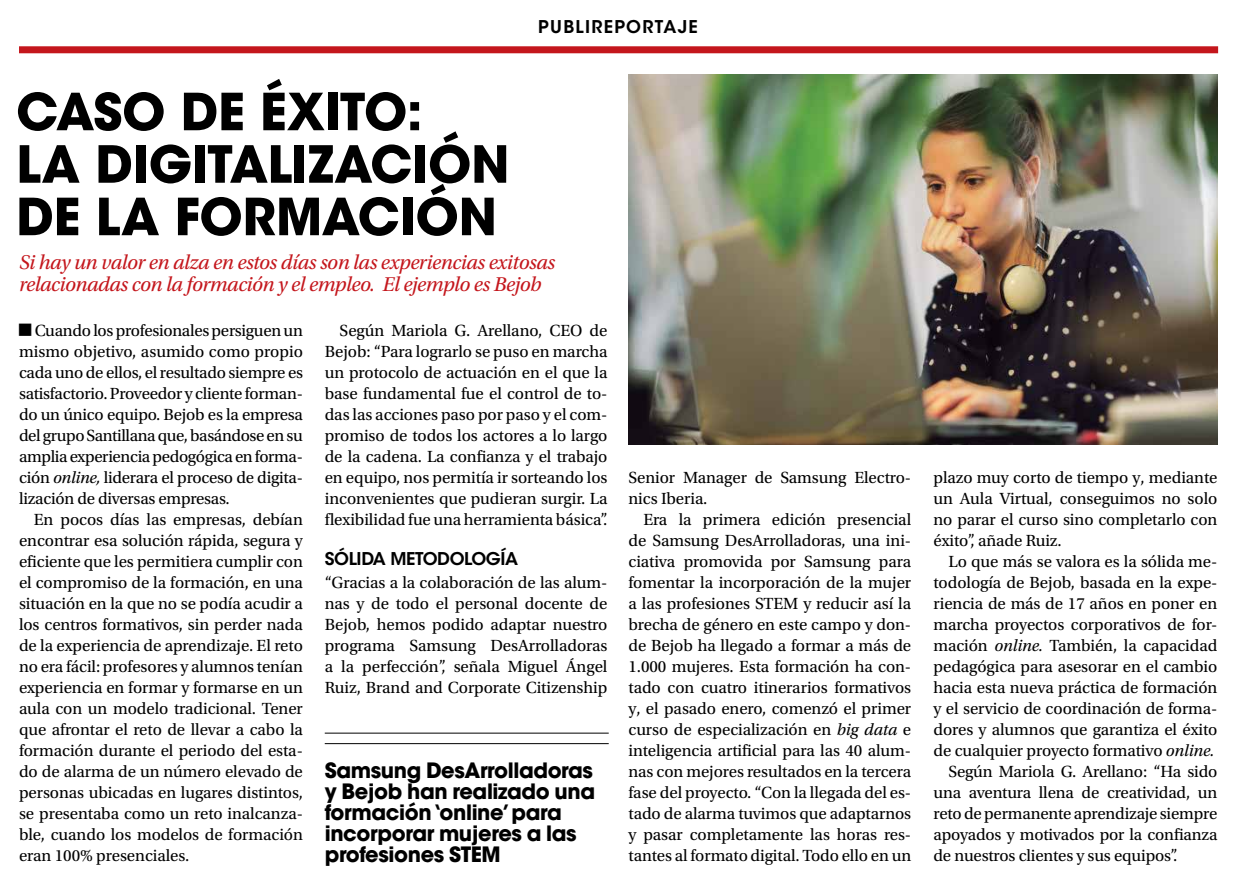
<style>
.page{position:relative;width:1236px;height:893px;background:#fff}
.page>*{position:absolute;margin:0;border:0;box-sizing:border-box;transform-origin:0 0}
.t1{font:700 50.75px/52.5px "ITC Avant Garde Std";letter-spacing:-.005em;color:#000}
.t2{font:italic 21px/22.8px "Utopia Std";letter-spacing:-.02em;color:#c4161c}
.t3{font:700 21px/21px "ITC Avant Garde Std";letter-spacing:-.02em;color:#000}
.t4{font:600 17.5px "ITC Avant Garde Std";letter-spacing:-.02em;color:#000}
.t5{font:600 17.5px "ITC Avant Garde Std";letter-spacing:.075em;color:#000}
.t6{font:16.97px/21px "Utopia Std";letter-spacing:-.005em;color:#000;text-align:justify}
.s1{font-style:italic}
</style>
<div class="page">
<div style="left:19px;top:46px;width:1198px;height:7px;background:#c4161c"></div>
<img style="left:628px;top:74px;width:589px;height:370px">
<hr style="left:325px;top:733px;width:283px;height:1px;background:#000">
<hr style="left:325px;top:743px;width:283px;height:1px;background:#000">
<p class="t5" style="left:538px;top:15px;width:161px">PUBLIREPORTAJE</p>
<h1 class="t1" style="left:16px;top:85px;width:495px">CASO DE ÉXITO:<br>LA DIGITALIZACIÓN<br>DE LA FORMACIÓN</h1>
<p class="t2" style="left:19px;top:251px;width:537px">Si hay un valor en alza en estos días son las experiencias exitosas relacionadas con la formación y el empleo. El ejemplo es Bejob</p>
<p class="t6" style="left:325px;top:320px;width:284px;text-indent:15px">Según Mariola G. Arellano, CEO de Bejob: “Para lograrlo se puso en marcha un protocolo de actuación en el que la base fundamental fue el control de to&shy;das las acciones paso por paso y el com&shy;promiso de todos los actores a lo largo de la cadena. La confianza y el trabajo en equipo, nos permitía ir sorteando los inconvenientes que pudieran surgir. La flexibilidad fue una herramienta básica”.</p>
<p class="t4" style="left:325px;top:548px;width:195px">SÓLIDA METODOLOGÍA</p>
<p class="t6" style="left:325px;top:572px;width:284px">“Gracias a la colaboración de las alum&shy;nas y de todo el personal docente de Bejob, hemos podido adaptar nuestro programa Samsung DesArrolladoras a la perfección”, señala Miguel Ángel Ruiz, Brand and Corporate Citizenship</p>
<p class="t6" style="left:19px;top:320px;width:285px"><sup>W</sup> Cuando los profesionales persiguen un mismo objetivo, asumido como propio cada uno de ellos, el resultado siempre es satisfactorio. Proveedor y cliente forman&shy;do un único equipo. Bejob es la empresa del grupo Santillana que, basándose en su amplia experiencia pedogógica en forma&shy;ción <span class="s1">online,</span> liderara el proceso de digita&shy;lización de diversas empresas.</p>
<p class="t6" style="left:19px;top:509px;width:285px;text-indent:15px">En pocos días las empresas, debían encontrar esa solución rápida, segura y eficiente que les permitiera cumplir con el compromiso de la formación, en una situación en la que no se podía acudir a los centros formativos, sin perder nada de la experiencia de aprendizaje. El reto no era fácil: profesores y alumnos tenían experiencia en formar y formarse en un aula con un modelo tradicional. Tener que afrontar el reto de llevar a cabo la formación durante el periodo del esta&shy;do de alarma de un número elevado de personas ubicadas en lugares distintos, se presentaba como un reto inalcanza&shy;ble, cuando los modelos de formación eran 100% presenciales.</p>
<p class="t3" style="left:325px;top:760px;width:272px">Samsung DesArrolladoras y Bejob han realizado una formación ‘online’ para incorporar mujeres a las profesiones STEM</p>
<p class="t6" style="left:628px;top:467px;width:284px">Senior Manager de Samsung Electro&shy;nics Iberia.</p>
<p class="t6" style="left:628px;top:509px;width:284px;text-indent:15px">Era la primera edición presencial de Samsung DesArrolladoras, una ini&shy;ciativa promovida por Samsung para fomentar la incorporación de la mujer a las profesiones STEM y reducir así la brecha de género en este campo y don&shy;de Bejob ha llegado a formar a más de 1.000 mujeres. Esta formación ha con&shy;tado con cuatro itinerarios formativos y, el pasado enero, comenzó el primer curso de especialización en <span class="s1">big data</span> e inteligencia artificial para las 40 alum&shy;nas con mejores resultados en la tercera fase del proyecto. “Con la llegada del es&shy;tado de alarma tuvimos que adaptarnos y pasar completamente las horas res&shy;tantes al formato digital. Todo ello en un</p>
<p class="t6" style="left:933px;top:467px;width:285px">plazo muy corto de tiempo y, mediante un Aula Virtual, conseguimos no solo no parar el curso sino completarlo con éxito”, añade Ruiz.</p>
<p class="t6" style="left:948px;top:551px;width:270px">Lo que más se valora es la sólida me-</p>
<p class="t6" style="left:933px;top:572px;width:285px">todología de Bejob, basada en la expe-</p>
<p class="t6" style="left:933px;top:593px;width:285px">riencia de más de 17 años en poner en</p>
<p class="t6" style="left:933px;top:614px;width:285px">marcha proyectos corporativos de for-</p>
<p class="t6" style="left:933px;top:635px;width:285px">mación <span class="s1">online.</span> También, la capacidad</p>
<p class="t6" style="left:933px;top:656px;width:285px">pedagógica para asesorar en el cambio</p>
<p class="t6" style="left:933px;top:677px;width:285px">hacia esta nueva práctica de formación</p>
<p class="t6" style="left:933px;top:698px;width:285px">y el servicio de coordinación de forma-</p>
<p class="t6" style="left:933px;top:719px;width:285px">dores y alumnos que garantiza el éxito</p>
<p class="t6" style="left:933px;top:740px;width:282px">de cualquier proyecto formativo <span class="s1">online.</span></p>
<p class="t6" style="left:948px;top:761px;width:270px">Según Mariola G. Arellano: “Ha sido</p>
<p class="t6" style="left:933px;top:782px;width:285px">una aventura llena de creatividad, un</p>
<p class="t6" style="left:933px;top:803px;width:285px">reto de permanente aprendizaje siempre</p>
<p class="t6" style="left:933px;top:824px;width:285px">apoyados y motivados por la confianza</p>
<p class="t6" style="left:933px;top:845px;width:246px">de nuestros clientes y sus equipos”.</p>
</div>
